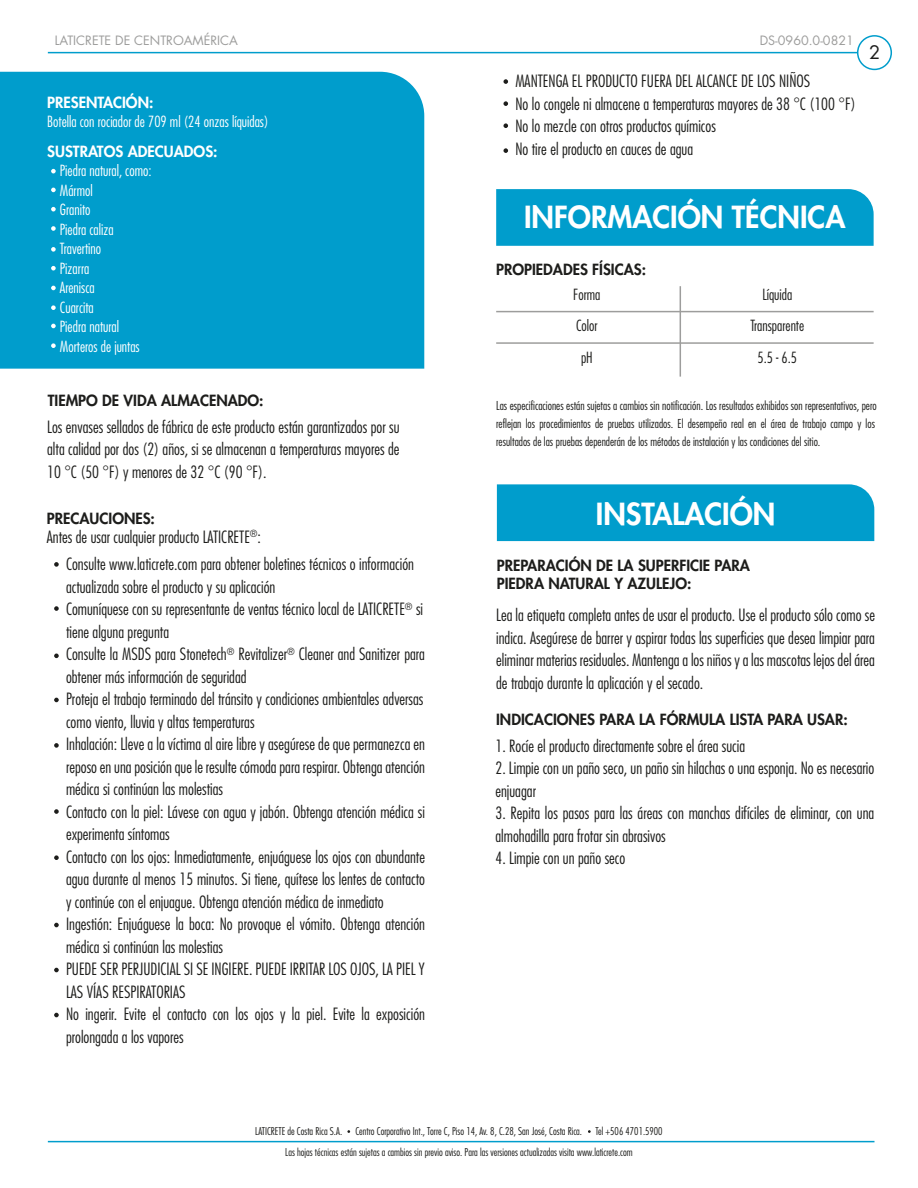
<style>
.page{position:relative;width:918px;height:1188px;background:#fff}
.page>*{position:absolute;margin:0;border:0;box-sizing:border-box;transform-origin:0 0}
.t1{font:800 29.7px "Futura";color:#fff}
.t2{font:18.15px "Futura";color:#1d1d1b}
.t3{font:300 condensed 16.5px/22.5px "Futura";color:#1d1d1b}
.t4{font:300 condensed 15px/19.5px "Futura";color:#fff}
.t5{font:800 15px/18px "Futura";color:#1d1d1b}
.t6{font:300 condensed 15px/31.5px "Futura";color:#1d1d1b;text-align:center}
.t7{font:800 15px "Futura";color:#fff}
.t8{font:12.6px "Futura";color:#9d9d9c}
.t9{font:300 condensed 12px/18px "Futura";color:#1d1d1b}
.t10{font:300 condensed 10.5px "Futura";color:#1d1d1b}
</style>
<div class="page">
<hr style="left:48px;top:52px;width:810px;height:1px;background:#009dcc">
<hr style="left:48px;top:1141px;width:826px;height:1px;background:#009dcc">
<div style="left:857px;top:35px;width:35px;height:35px;border:2px solid #009dcc;border-radius:50%"></div>
<div style="left:0;top:72px;width:424px;height:297px;background:#009dcc"></div>
<svg style="left:51px;top:169px;width:5px;height:4px"></svg>
<svg style="left:51px;top:188px;width:5px;height:4px"></svg>
<svg style="left:51px;top:207px;width:5px;height:4px"></svg>
<svg style="left:51px;top:226px;width:5px;height:5px"></svg>
<svg style="left:51px;top:247px;width:5px;height:5px"></svg>
<svg style="left:51px;top:266px;width:5px;height:5px"></svg>
<svg style="left:51px;top:286px;width:5px;height:4px"></svg>
<svg style="left:51px;top:305px;width:5px;height:5px"></svg>
<svg style="left:51px;top:324px;width:5px;height:4px"></svg>
<svg style="left:51px;top:343px;width:5px;height:5px"></svg>
<svg style="left:503px;top:79px;width:5px;height:5px"></svg>
<svg style="left:503px;top:123px;width:5px;height:5px"></svg>
<svg style="left:503px;top:101px;width:5px;height:5px"></svg>
<svg style="left:503px;top:148px;width:5px;height:5px"></svg>
<svg style="left:54px;top:562px;width:5px;height:5px"></svg>
<svg style="left:54px;top:606px;width:5px;height:5px"></svg>
<svg style="left:54px;top:654px;width:5px;height:4px"></svg>
<svg style="left:54px;top:698px;width:5px;height:4px"></svg>
<svg style="left:54px;top:743px;width:5px;height:5px"></svg>
<svg style="left:54px;top:809px;width:5px;height:5px"></svg>
<svg style="left:54px;top:855px;width:5px;height:5px"></svg>
<svg style="left:54px;top:923px;width:5px;height:4px"></svg>
<svg style="left:54px;top:968px;width:5px;height:4px"></svg>
<svg style="left:54px;top:1013px;width:5px;height:4px"></svg>
<div style="left:496px;top:189px;width:378px;height:57px;background:#009dcc"></div>
<hr style="left:496px;top:311px;width:378px;height:1px;background:#9d9d9c">
<hr style="left:496px;top:342px;width:378px;height:2px;background:#9d9d9c">
<div style="left:497px;top:484px;width:377px;height:57px;background:#009dcc"></div>
<hr style="left:680px;top:286px;width:1px;height:91px;background:#9d9d9c">
<p class="t8" style="left:55px;top:33px;width:185px">LATICRETE DE CENTROAMÉRICA</p>
<p class="t8" style="left:760px;top:33px;width:96px">DS-0960.0-0821</p>
<p class="t7" style="left:47px;top:93px;width:108px">PRESENTACIÓN:</p>
<p class="t4" style="left:47px;top:112px;width:223px">Botella con rociador de 709 ml (24 onzas líquidas)</p>
<p class="t4" style="left:60px;top:161px;width:93px">Piedra natural, como:<br>Mármol<br>Granito<br>Piedra caliza<br>Travertino<br>Pizarra<br>Arenisca<br>Cuarcita<br>Piedra natural<br>Morteros de juntas</p>
<p class="t7" style="left:47px;top:142px;width:172px">SUSTRATOS ADECUADOS:</p>
<p class="t3" style="left:515px;top:70px;width:342px">MANTENGA EL PRODUCTO FUERA DEL ALCANCE DE LOS NIÑOS<br>No lo congele ni almacene a temperaturas mayores de 38 °C (100 °F)<br>No lo mezcle con otros productos químicos<br>No tire el producto en cauces de agua</p>
<h1 class="t1" style="left:524px;top:199px;width:323px">INFORMACIÓN TÉCNICA</h1>
<p class="t5" style="left:496px;top:261px;width:151px">PROPIEDADES FÍSICAS:</p>
<p class="t6" style="left:573px;top:278px;width:29px">Forma<br>Color pH</p>
<p class="t6" style="left:750px;top:279px;width:55px">Líquida<br>Transparente<br>5.5 - 6.5</p>
<p class="t2" style="left:869px;top:41px;width:13px">2</p>
<p class="t5" style="left:48px;top:391px;width:217px">TIEMPO DE VIDA ALMACENADO:</p>
<p class="t3" style="left:47px;top:415px;width:354px;text-align:justify">Los envases sellados de fábrica de este producto están garantizados por su alta calidad por dos (2) años, si se almacenan a temperaturas mayores de 10 °C (50 °F) y menores de 32 °C (90 °F).</p>
<p class="t5" style="left:47px;top:509px;width:110px">PRECAUCIONES:</p>
<p class="t3" style="left:66px;top:553px;width:361px">Consulte www.laticrete.com para obtener boletines técnicos o información actualizada sobre el producto y su aplicación<br>Comuníquese con su representante de ventas técnico local de LATICRETE<sup>®</sup> si tiene alguna pregunta<br>Consulte la MSDS para Stonetech<sup>®</sup> Revitalizer<sup>®</sup> Cleaner and Sanitizer para obtener más información de seguridad<br>Proteja el trabajo terminado del tránsito y condiciones ambientales adversas como viento, lluvia y altas temperaturas<br>Inhalación: Lleve a la víctima al aire libre y asegúrese de que permanezca en reposo en una posición que le resulte cómoda para respirar. Obtenga atención médica si continúan las molestias<br>Contacto con la piel: Lávese con agua y jabón. Obtenga atención médica si experimenta síntomas<br>Contacto con los ojos: Inmediatamente, enjuáguese los ojos con abundante agua durante al menos 15 minutos. Si tiene, quítese los lentes de contacto y continúe con el enjuague. Obtenga atención médica de inmediato Ingestión: Enjuáguese la boca: No provoque el vómito. Obtenga atención médica si continúan las molestias<br>PUEDE SER PERJUDICIAL SI SE INGIERE. PUEDE IRRITAR LOS OJOS, LA PIEL Y LAS VÍAS RESPIRATORIAS<br>No ingerir. Evite el contacto con los ojos y la piel. Evite la exposición prolongada a los vapores</p>
<p class="t3" style="left:47px;top:526px;width:216px">Antes de usar cualquier producto LATICRETE<sup>®</sup>:</p>
<p class="t9" style="left:496px;top:397px;width:382px">Las especificaciones están sujetas a cambios sin notificación. Los resultados exhibidos son representativos, pero reflejan los procedimientos de pruebas utilizados. El desempeño real en el área de trabajo campo y los resultados de las pruebas dependerán de los métodos de instalación y las condiciones del sitio.</p>
<h1 class="t1" style="left:596px;top:496px;width:181px">INSTALACIÓN</h1>
<p class="t5" style="left:497px;top:557px;width:255px">PREPARACIÓN DE LA SUPERFICIE PARA<br>PIEDRA NATURAL Y AZULEJO:</p>
<p class="t3" style="left:496px;top:604px;width:380px;text-align:justify">Lea la etiqueta completa antes de usar el producto. Use el producto sólo como se indica. Asegúrese de barrer y aspirar todas las superficies que desea limpiar para eliminar materias residuales. Mantenga a los niños y a las mascotas lejos del área de trabajo durante la aplicación y el secado.</p>
<p class="t5" style="left:496px;top:711px;width:353px">INDICACIONES PARA LA FÓRMULA LISTA PARA USAR:</p>
<p class="t3" style="left:495px;top:735px;width:251px">1. Rocíe el producto directamente sobre el área sucia</p>
<p class="t3" style="left:495px;top:757px;width:380px">2. Limpie con un paño seco, un paño sin hilachas o una esponja. No es necesario enjuagar</p>
<p class="t3" style="left:495px;top:802px;width:380px">3. Repita los pasos para las áreas con manchas difíciles de eliminar, con una almohadilla para frotar sin abrasivos</p>
<p class="t3" style="left:495px;top:847px;width:131px">4. Limpie con un paño seco</p>
<p class="t10" style="left:255px;top:1125px;width:88px">LATICRETE de Costa Rica S.A.</p>
<p class="t10" style="left:355px;top:1125px;width:228px">Centro Corporativo Int., Torre C, Piso 14, Av. 8, C.28, San José, Costa Rica.</p>
<p class="t10" style="left:595px;top:1125px;width:69px">Tel +506 4701.5900</p>
<p class="t10" style="left:285px;top:1146px;width:349px">Las hojas técnicas están sujetas a cambios sin previo aviso. Para las versiones actualizadas visita www.laticrete.com</p>
</div>
